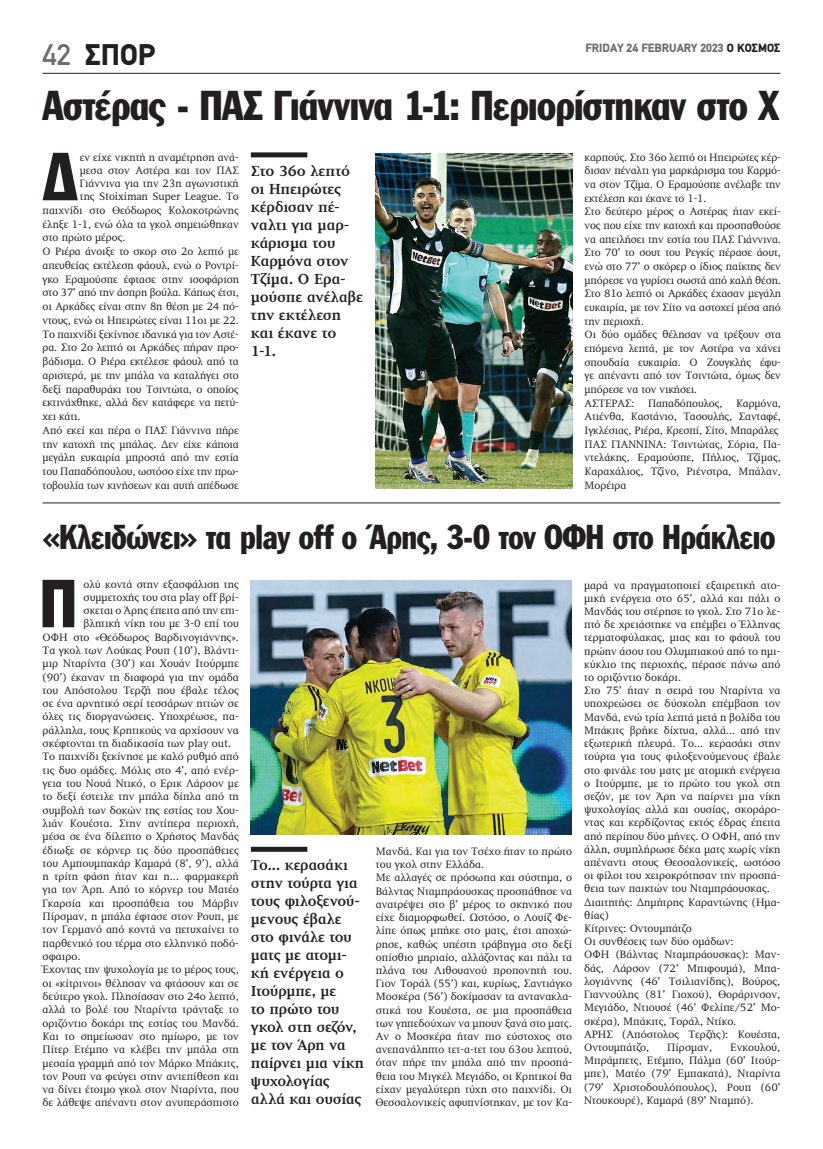
<style>
.page{position:relative;width:823px;height:1149px;background:#fff}
.page>*{position:absolute;margin:0;border:0;box-sizing:border-box;transform-origin:0 0}
.t1{font:66.6px "Franklin Gothic Greek Cond";color:#231f20}
.t2{font:41px "Franklin Gothic Greek Cond";letter-spacing:-.015em;color:#231f20}
.t3{font:34px "Franklin Gothic Greek Cond";letter-spacing:-.015em;color:#231f20}
.t4{font:900 30px "PF Din Text";color:#231f20}
.t5{font:700 15px/18px "PF Diplomat";letter-spacing:-.015em;color:#231f20}
.t6{font:900 12px "PF Din Text";color:#6c6d70}
.t7{font:11px/13.2px "PF Diplomat";color:#231f20}
.s1{font-weight:500;color:#6c6d70}
.s2{color:#231f20}
</style>
<div class="page">
<hr style="left:43px;top:73px;width:737px;height:1px;background:#231f20">
<div style="left:251px;top:152px;width:56px;height:5px;background:#231f20"></div>
<img style="left:375px;top:153px;width:196px;height:335px">
<div style="left:251px;top:846px;width:56px;height:5px;background:#231f20"></div>
<img style="left:250px;top:580px;width:321px;height:253px">
<hr style="left:43px;top:502px;width:737px;height:1px;background:#231f20">
<h3 class="t4" style="left:43px;top:37px;width:114px"><span class="s1">42</span> ΣΠΟΡ</h3>
<p class="t6" style="left:585px;top:40px;width:196px">FRIDAY 24 FEBRUARY 2023 <span class="s2">Ο ΚΟΣΜΟΣ</span></p>
<h2 class="t2" style="left:43px;top:82px;width:737px">Αστέρας - ΠΑΣ Γιάννινα 1-1: Περιορίστηκαν στο Χ</h2>
<p class="t7" style="left:584px;top:150px;width:198px;line-height:13.7px">καρπούς. Στο 36ο λεπτό οι Ηπειρώτες κέρ&shy;δισαν πέναλτι για μαρκάρισμα του Καρμό&shy;να στον Τζίμα. Ο Εραμούσπε ανέλαβε την εκτέλεση και έκανε το 1-1.<br>Στο δεύτερο μέρος ο Αστέρας ήταν εκεί&shy;νος που είχε την κατοχή και προσπαθούσε να απειλήσει την εστία του ΠΑΣ Γιάννινα.<br>Στο 70’ το σουτ του Ρεγκίς πέρασε άουτ, ενώ στο 77’ ο σκόρερ ο ίδιος παίκτης δεν μπόρεσε να γυρίσει σωστά από καλή θέση.<br>Στο 81ο λεπτό οι Αρκάδες έχασαν μεγάλη ευκαιρία, με τον Σίτο να αστοχεί μέσα από την περιοχή.<br>Οι δύο ομάδες θέλησαν να τρέξουν στα επόμενα λεπτά, με τον Αστέρα να χάνει σπουδαία ευκαιρία. Ο Ζουγκλής έφυ&shy;γε απέναντι από τον Τσιντώτα, όμως δεν μπόρεσε να τον νικήσει.<br>ΑΣΤΕΡΑΣ: Παπαδόπουλος, Καρμόνα, Ατιένθα, Καστάνιο, Τασουλής, Σανταφέ, Ιγκλέσιας, Ριέρα, Κρεσπί, Σίτο, Μπαράλες ΠΑΣ ΓΙΑΝΝΙΝΑ: Τσιντώτας, Σόρια, Πα&shy;ντελάκης, Εραμούσπε, Πήλιος, Τζίμας, Καραχάλιος, Τζίνο, Ριένστρα, Μπάλαν, Μορέιρα</p>
<h3 class="t3" style="left:43px;top:517px;width:733px">«Κλειδώνει» τα play off ο Άρης, 3-0 τον ΟΦΗ στο Ηράκλειο</h3>
<h1 class="t1" style="left:43px;top:139px;width:35px">Δ</h1>
<p class="t7" style="left:80px;top:151px;width:160px">εν είχε νικητή η αναμέτρηση ανά-</p>
<h3 class="t5" style="left:251px;top:162px;width:113px">Στο 36ο λεπτό οι Ηπειρώτες κέρδισαν πέ&shy;ναλτι για μαρ&shy;κάρισμα του<br>Καρμόνα στον<br>Τζίμα. Ο Ερα&shy;μούσπε ανέλαβε την εκτέλεση και έκανε το<br>1-1.</h3>
<p class="t7" style="left:80px;top:164px;width:160px">μεσα στον Αστέρα και τον ΠΑΣ</p>
<p class="t7" style="left:80px;top:177px;width:160px">Γιάννινα για την 23η αγωνιστική</p>
<p class="t7" style="left:80px;top:190px;width:160px">της Stoiximan Super League. Το</p>
<p class="t7" style="left:43px;top:204px;width:198px">παιχνίδι στο Θεόδωρος Κολοκοτρώνης</p>
<p class="t7" style="left:43px;top:218px;width:198px">έληξε 1-1, ενώ όλα τα γκολ σημειώθηκαν</p>
<p class="t7" style="left:43px;top:231px;width:84px">στο πρώτο μέρος.</p>
<p class="t7" style="left:43px;top:245px;width:198px">Ο Ριέρα άνοιξε το σκορ στο 2ο λεπτό με</p>
<p class="t7" style="left:43px;top:259px;width:198px">απευθείας εκτέλεση φάουλ, ενώ ο Ροντρί-</p>
<p class="t7" style="left:43px;top:272px;width:198px">γκο Εραμούσπε έφτασε στην ισοφάριση</p>
<p class="t7" style="left:43px;top:286px;width:198px">στο 37’ από την άσπρη βούλα. Κάπως έτσι,</p>
<p class="t7" style="left:43px;top:300px;width:198px">οι Αρκάδες είναι στην 8η θέση με 24 πό-</p>
<p class="t7" style="left:43px;top:314px;width:198px">ντους, ενώ οι Ηπειρώτες είναι 11οι με 22.</p>
<p class="t7" style="left:43px;top:327px;width:198px">Το παιχνίδι ξεκίνησε ιδανικά για τον Αστέ-</p>
<p class="t7" style="left:43px;top:341px;width:198px">ρα. Στο 2ο λεπτό οι Αρκάδες πήραν προ-</p>
<p class="t7" style="left:43px;top:355px;width:198px">βάδισμα. Ο Ριέρα εκτέλεσε φάουλ από τα</p>
<p class="t7" style="left:43px;top:369px;width:198px">αριστερά, με την μπάλα να καταλήγει στο</p>
<p class="t7" style="left:43px;top:382px;width:198px">δεξί παραθυράκι του Τσιντώτα, ο οποίος</p>
<p class="t7" style="left:43px;top:396px;width:198px">εκτινάχθηκε, αλλά δεν κατάφερε να πετύ-</p>
<p class="t7" style="left:43px;top:410px;width:39px">χει κάτι.</p>
<p class="t7" style="left:43px;top:423px;width:198px">Από εκεί και πέρα ο ΠΑΣ Γιάννινα πήρε</p>
<p class="t7" style="left:43px;top:437px;width:198px">την κατοχή της μπάλας. Δεν είχε κάποια</p>
<p class="t7" style="left:43px;top:451px;width:198px">μεγάλη ευκαιρία μπροστά από την εστία</p>
<p class="t7" style="left:43px;top:465px;width:198px">του Παπαδόπουλου, ωστόσο είχε την πρω-</p>
<p class="t7" style="left:43px;top:478px;width:198px">τοβουλία των κινήσεων και αυτή απέδωσε</p>
<h1 class="t1" style="left:40px;top:565px;width:39px">Π</h1>
<p class="t7" style="left:83px;top:577px;width:157px">ολύ κοντά στην εξασφάλιση της</p>
<p class="t7" style="left:83px;top:590px;width:157px">συμμετοχής του στα play off βρί-</p>
<p class="t7" style="left:83px;top:604px;width:157px">σκεται ο Άρης έπειτα από την επι-</p>
<p class="t7" style="left:83px;top:617px;width:157px">βλητική νίκη του με 3-0 επί του</p>
<p class="t7" style="left:43px;top:630px;width:198px">ΟΦΗ στο «Θεόδωρος Βαρδινογιάννης».</p>
<p class="t7" style="left:43px;top:643px;width:198px">Τα γκολ των Λούκας Ρουπ (10’), Βλάντι-</p>
<p class="t7" style="left:43px;top:657px;width:198px">μιρ Νταρίντα (30’) και Χουάν Ιτούρμπε</p>
<p class="t7" style="left:43px;top:670px;width:198px">(90’) έκαναν τη διαφορά για την ομάδα</p>
<p class="t7" style="left:43px;top:683px;width:198px">του Απόστολου Τερζή που έβαλε τέλος</p>
<p class="t7" style="left:43px;top:697px;width:198px">σε ένα αρνητικό σερί τεσσάρων ηττών σε</p>
<p class="t7" style="left:43px;top:710px;width:198px">όλες τις διοργανώσεις. Υποχρέωσε, πα-</p>
<p class="t7" style="left:43px;top:723px;width:198px">ράλληλα, τους Κρητικούς να αρχίσουν να</p>
<p class="t7" style="left:43px;top:736px;width:190px">σκέφτονται τη διαδικασία των play out.</p>
<p class="t7" style="left:43px;top:750px;width:198px">Το παιχνίδι ξεκίνησε με καλό ρυθμό από</p>
<p class="t7" style="left:43px;top:763px;width:198px">τις δυο ομάδες. Μόλις στο 4’, από ενέρ-</p>
<p class="t7" style="left:43px;top:776px;width:198px">γεια του Νουά Ντικό, ο Ερικ Λάρσον με</p>
<p class="t7" style="left:43px;top:790px;width:198px">το δεξί έστειλε την μπάλα δίπλα από τη</p>
<p class="t7" style="left:43px;top:803px;width:198px">συμβολή των δοκών της εστίας του Χου-</p>
<p class="t7" style="left:43px;top:816px;width:198px">λιάν Κουέστα. Στην αντίπερα περιοχή,</p>
<p class="t7" style="left:43px;top:830px;width:198px">μέσα σε ένα δίλεπτο ο Χρήστος Μανδάς</p>
<p class="t7" style="left:43px;top:843px;width:198px">έδιωξε σε κόρνερ τις δύο προσπάθειες</p>
<p class="t7" style="left:43px;top:856px;width:198px">του Αμπουμπακάρ Καμαρά (8’, 9’), αλλά</p>
<p class="t7" style="left:43px;top:869px;width:198px">η τρίτη φάση ήταν και η... φαρμακερή</p>
<p class="t7" style="left:43px;top:883px;width:198px">για τον Άρη. Από το κόρνερ του Ματέο</p>
<p class="t7" style="left:43px;top:896px;width:198px">Γκαρσία και προσπάθεια του Μάρβιν</p>
<p class="t7" style="left:43px;top:909px;width:198px">Πίρσμαν, η μπάλα έφτασε στον Ρουπ, με</p>
<p class="t7" style="left:43px;top:923px;width:198px">τον Γερμανό από κοντά να πετυχαίνει το</p>
<p class="t7" style="left:43px;top:936px;width:198px">παρθενικό του τέρμα στο ελληνικό ποδό-</p>
<p class="t7" style="left:43px;top:949px;width:39px">σφαιρο.</p>
<p class="t7" style="left:43px;top:963px;width:198px">Έχοντας την ψυχολογία με το μέρος τους,</p>
<p class="t7" style="left:43px;top:976px;width:198px">οι «κίτρινοι» θέλησαν να φτάσουν και σε</p>
<p class="t7" style="left:43px;top:989px;width:198px">δεύτερο γκολ. Πλησίασαν στο 24ο λεπτό,</p>
<p class="t7" style="left:43px;top:1002px;width:198px">αλλά το βολέ του Νταρίντα τράνταξε το</p>
<p class="t7" style="left:43px;top:1016px;width:198px">οριζόντιο δοκάρι της εστίας του Μανδά.</p>
<p class="t7" style="left:43px;top:1029px;width:198px">Και το σημείωσαν στο ημίωρο, με τον</p>
<p class="t7" style="left:43px;top:1042px;width:198px">Πίτερ Ετέμπο να κλέβει την μπάλα στη</p>
<p class="t7" style="left:43px;top:1056px;width:198px">μεσαία γραμμή από τον Μάρκο Μπάκιτς,</p>
<p class="t7" style="left:43px;top:1069px;width:198px">τον Ρουπ να φεύγει στην αντεπίθεση και</p>
<p class="t7" style="left:43px;top:1082px;width:198px">να δίνει έτοιμο γκολ στον Νταρίντα, που</p>
<p class="t7" style="left:43px;top:1096px;width:198px">δε λάθεψε απέναντι στον ανυπεράσπιστο</p>
<h3 class="t5" style="left:251px;top:856px;width:114px">Το... κερασάκι στην τούρτα για τους φιλοξενού&shy;μενους έβαλε στο φινάλε του ματς με ατομι&shy;κή ενέργεια ο<br>Ιτούρμπε, με<br>το πρώτο του γκολ στη σεζόν, με τον Άρη να παίρνει μια νίκη ψυχολογίας αλλά και ουσίας</h3>
<p class="t7" style="left:375px;top:844px;width:198px">Μανδά. Και για τον Τσέχο ήταν το πρώτο του γκολ στην Ελλάδα.<br>Με αλλαγές σε πρόσωπα και σύστημα, ο Βάλντας Νταμπράουσκας προσπάθησε να ανατρέψει στο β’ μέρος το σκηνικό που είχε διαμορφωθεί. Ωστόσο, ο Λουίζ Φε&shy;λίπε όπως μπήκε στο ματς, έτσι αποχώ&shy;ρησε, καθώς υπέστη τράβηγμα στο δεξί οπίσθιο μηριαίο, αλλάζοντας και πάλι τα πλάνα του Λιθουανού προπονητή του.<br>Γιον Τοράλ (55’) και, κυρίως, Σαντιάγκο Μοσκέρα (56’) δοκίμασαν τα αντανακλα&shy;στικά του Κουέστα, σε μια προσπάθεια των γηπεδούχων να μπουν ξανά στο ματς.<br>Αν ο Μοσκέρα ήταν πιο εύστοχος στο ανεπανάληπτο τετ-α-τετ του 63ου λεπτού, όταν πήρε την μπάλα από την προσπά&shy;θεια του Μιγκέλ Μεγιάδο, οι Κρητικοί θα είχαν μεγαλύτερη τύχη στο παιχνίδι. Οι Θεσσαλονικείς αφυπνίστηκαν, με τον Κα-</p>
<p class="t7" style="left:583px;top:578px;width:198px">μαρά να πραγματοποιεί εξαιρετική ατο&shy;μική ενέργεια στο 65’, αλλά και πάλι ο Μανδάς του στέρησε το γκολ. Στο 71ο λε&shy;πτό δε χρειάστηκε να επέμβει ο Έλληνας τερματοφύλακας, μιας και το φάουλ του πρώην άσου του Ολυμπιακού από το ημι&shy;κύκλιο της περιοχής, πέρασε πάνω από το οριζόντιο δοκάρι.<br>Στο 75’ ήταν η σειρά του Νταρίντα να υποχρεώσει σε δύσκολη επέμβαση τον Μανδά, ενώ τρία λεπτά μετά η βολίδα του Μπάκιτς βρήκε δίχτυα, αλλά... από την εξωτερική πλευρά. Το... κερασάκι στην τούρτα για τους φιλοξενούμενους έβαλε στο φινάλε του ματς με ατομική ενέργεια ο Ιτούρμπε, με το πρώτο του γκολ στη σεζόν, με τον Άρη να παίρνει μια νίκη ψυχολογίας αλλά και ουσίας, σκοράρο&shy;ντας και κερδίζοντας εκτός έδρας έπειτα από περίπου δύο μήνες. Ο ΟΦΗ, από την άλλη, συμπλήρωσε δέκα ματς χωρίς νίκη απέναντι στους Θεσσαλονικείς, ωστόσο οι φίλοι του χειροκρότησαν την προσπά&shy;θεια των παικτών του Νταμπράουσκας.<br>Διαιτητής: Δημήτρης Καραντώνης (Ημα&shy;θίας)<br>Κίτρινες: Οντουμπάτζο<br>Οι συνθέσεις των δύο ομάδων:<br>ΟΦΗ (Βάλντας Νταμπράουσκας): Μαν&shy;δάς, Λάρσον (72’ Μπιφουμά), Μπα&shy;λογιάννης (46’ Τσιλιανίδης), Βούρος, Γιαννούλης (81’ Γιοχού), Θοράρινσον, Μεγιάδο, Ντιουσέ (46’ Φελίπε/52’ Μο&shy;σκέρα), Μπάκιτς, Τοράλ, Ντίκο.<br>ΑΡΗΣ (Απόστολος Τερζής): Κουέστα, Οντουμπάτζο,</p>
<p class="t7" style="left:583px;top:1040px;width:198px;text-align:justify;text-indent:146px">Ενκουλού, Μπράμπετς, Ετέμπο, Πάλμα (60’ Ιτούρ&shy;μπε), Ματέο (79’ Εμπακατά), Νταρίντα (79’ Χριστοδουλόπουλος), Ρουπ (60’ Ντουκουρέ), Καμαρά (89’ Νταμπό).</p>
<p class="t7" style="left:667px;top:1040px;width:46px">Πίρσμαν,</p>
</div>
